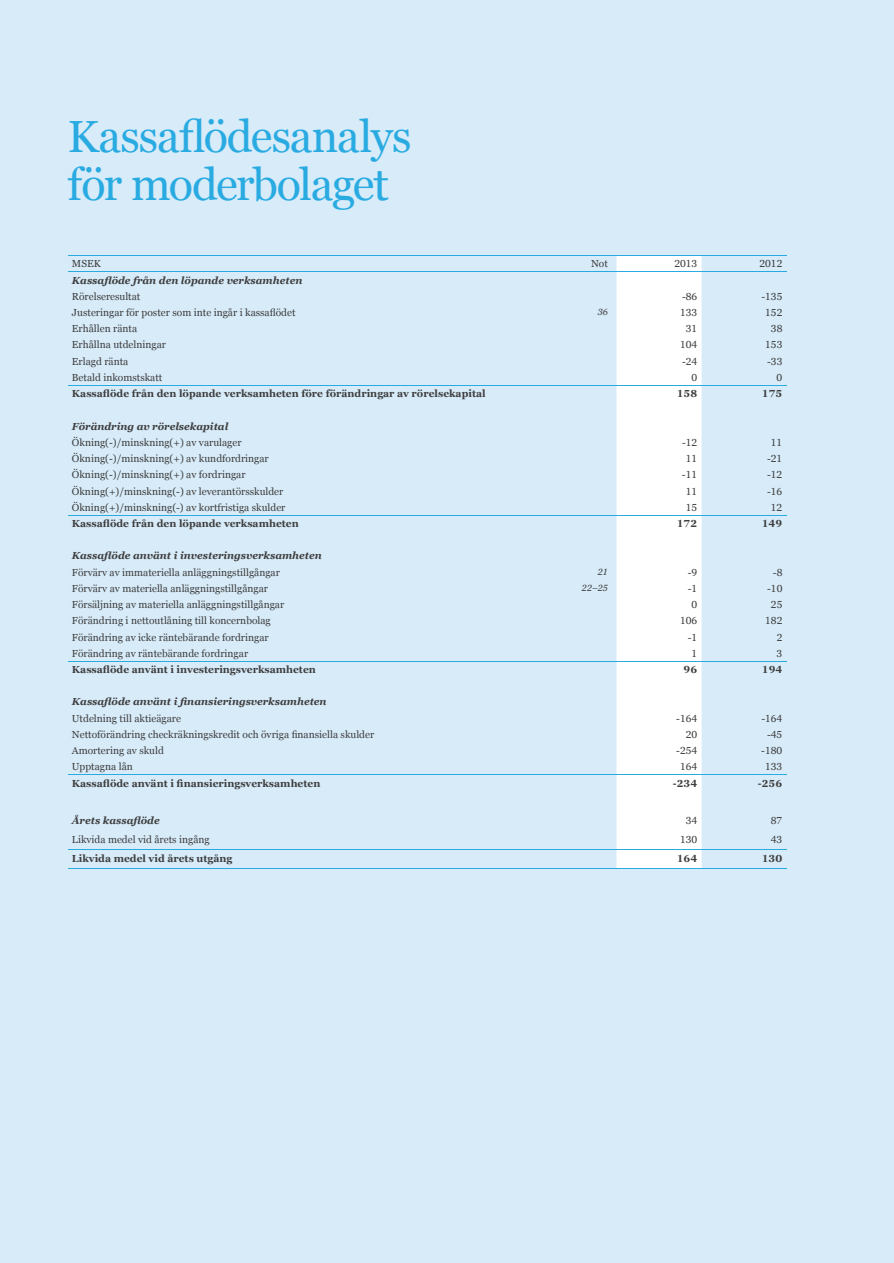
<style>
.page{position:relative;width:894px;height:1263px;background:#fff}
.page>*{position:absolute;margin:0;border:0;box-sizing:border-box;transform-origin:0 0}
.t1{font:45px/48px "Georgiafor Duni";letter-spacing:-.025em;color:#29abe2}
.t2{font:10.2px "Georgiafor Duni";color:#3e3e3f}
.t3{font:700 10.2px "Georgiafor Duni";color:#3e3e3f}
.t4{font:italic 700 10.2px "Georgiafor Duni";color:#3e3e3f}
.t5{font:italic 9px "Georgiafor Duni";color:#3e3e3f}
</style>
<div class="page">
<div style="left:0;top:0;width:894px;height:1262px;background:#d7ebf8"></div>
<div style="left:616px;top:256px;width:85px;height:611px;background:#fff"></div>
<hr style="left:68px;top:849px;width:463px;height:1px;background:#29abe2">
<hr style="left:531px;top:849px;width:85px;height:1px;background:#29abe2">
<hr style="left:616px;top:849px;width:85px;height:1px;background:#29abe2">
<hr style="left:701px;top:849px;width:85px;height:1px;background:#29abe2">
<hr style="left:68px;top:867px;width:463px;height:1px;background:#29abe2">
<hr style="left:531px;top:867px;width:85px;height:1px;background:#29abe2">
<hr style="left:616px;top:867px;width:85px;height:1px;background:#29abe2">
<hr style="left:701px;top:867px;width:85px;height:1px;background:#29abe2">
<hr style="left:68px;top:255px;width:463px;height:1px;background:#29abe2">
<hr style="left:531px;top:255px;width:85px;height:1px;background:#29abe2">
<hr style="left:616px;top:255px;width:85px;height:1px;background:#29abe2">
<hr style="left:701px;top:255px;width:85px;height:1px;background:#29abe2">
<hr style="left:68px;top:271px;width:463px;height:1px;background:#29abe2">
<hr style="left:531px;top:271px;width:85px;height:1px;background:#29abe2">
<hr style="left:616px;top:271px;width:85px;height:1px;background:#29abe2">
<hr style="left:701px;top:271px;width:85px;height:1px;background:#29abe2">
<hr style="left:68px;top:385px;width:463px;height:1px;background:#29abe2">
<hr style="left:531px;top:385px;width:85px;height:1px;background:#29abe2">
<hr style="left:616px;top:385px;width:85px;height:1px;background:#29abe2">
<hr style="left:701px;top:385px;width:85px;height:1px;background:#29abe2">
<hr style="left:68px;top:514px;width:463px;height:1px;background:#29abe2">
<hr style="left:531px;top:514px;width:85px;height:1px;background:#29abe2">
<hr style="left:616px;top:514px;width:85px;height:1px;background:#29abe2">
<hr style="left:701px;top:514px;width:85px;height:1px;background:#29abe2">
<hr style="left:68px;top:660px;width:463px;height:1px;background:#29abe2">
<hr style="left:531px;top:660px;width:85px;height:1px;background:#29abe2">
<hr style="left:616px;top:660px;width:85px;height:1px;background:#29abe2">
<hr style="left:701px;top:660px;width:85px;height:1px;background:#29abe2">
<hr style="left:68px;top:774px;width:463px;height:1px;background:#29abe2">
<hr style="left:531px;top:774px;width:85px;height:1px;background:#29abe2">
<hr style="left:616px;top:774px;width:85px;height:1px;background:#29abe2">
<hr style="left:701px;top:774px;width:85px;height:1px;background:#29abe2">
<h1 class="t1" style="left:67px;top:113px;width:345px">Kassaflödesanalys för moderbolaget</h1>
<p class="t2" style="left:72px;top:257px;width:30px">MSEK</p>
<p class="t2" style="left:591px;top:257px;width:18px">Not</p>
<p class="t2" style="left:674px;top:257px;width:24px">2013</p>
<p class="t2" style="left:759px;top:257px;width:24px">2012</p>
<p class="t4" style="left:72px;top:273px;width:232px">Kassaflöde från den löpande verksamheten</p>
<p class="t2" style="left:72px;top:290px;width:70px">Rörelseresultat</p>
<p class="t2" style="left:682px;top:290px;width:17px">-86</p>
<p class="t2" style="left:761px;top:290px;width:23px">-135</p>
<p class="t2" style="left:72px;top:306px;width:225px">Justeringar för poster som inte ingår i kassaflödet</p>
<p class="t5" style="left:598px;top:306px;width:12px">36</p>
<p class="t2" style="left:680px;top:306px;width:19px">133</p>
<p class="t2" style="left:765px;top:306px;width:19px">152</p>
<p class="t2" style="left:72px;top:322px;width:67px">Erhållen ränta</p>
<p class="t2" style="left:685px;top:322px;width:13px">31</p>
<p class="t2" style="left:771px;top:322px;width:13px">38</p>
<p class="t2" style="left:72px;top:339px;width:96px">Erhållna utdelningar</p>
<p class="t2" style="left:680px;top:339px;width:19px">104</p>
<p class="t2" style="left:765px;top:339px;width:19px">153</p>
<p class="t2" style="left:72px;top:355px;width:58px">Erlagd ränta</p>
<p class="t2" style="left:682px;top:355px;width:17px">-24</p>
<p class="t2" style="left:767px;top:355px;width:17px">-33</p>
<p class="t2" style="left:72px;top:371px;width:92px">Betald inkomstskatt</p>
<p class="t2" style="left:691px;top:371px;width:7px">0</p>
<p class="t2" style="left:776px;top:371px;width:7px">0</p>
<p class="t3" style="left:72px;top:387px;width:415px">Kassaflöde från den löpande verksamheten före förändringar av rörelsekapital</p>
<p class="t3" style="left:676px;top:387px;width:22px">158</p>
<p class="t3" style="left:761px;top:387px;width:22px">175</p>
<p class="t4" style="left:72px;top:419px;width:158px">Förändring av rörelsekapital</p>
<p class="t2" style="left:72px;top:436px;width:171px">Ökning(-)/minskning(+) av varulager</p>
<p class="t2" style="left:682px;top:436px;width:17px">-12</p>
<p class="t2" style="left:770px;top:436px;width:13px">11</p>
<p class="t2" style="left:72px;top:452px;width:198px">Ökning(-)/minskning(+) av kundfordringar</p>
<p class="t2" style="left:685px;top:452px;width:13px">11</p>
<p class="t2" style="left:767px;top:452px;width:17px">-21</p>
<p class="t2" style="left:72px;top:468px;width:175px">Ökning(-)/minskning(+) av fordringar</p>
<p class="t2" style="left:682px;top:468px;width:17px">-11</p>
<p class="t2" style="left:767px;top:468px;width:17px">-12</p>
<p class="t2" style="left:72px;top:484px;width:213px">Ökning(+)/minskning(-) av leverantörsskulder</p>
<p class="t2" style="left:685px;top:484px;width:13px">11</p>
<p class="t2" style="left:767px;top:484px;width:17px">-16</p>
<p class="t2" style="left:72px;top:501px;width:215px">Ökning(+)/minskning(-) av kortfristiga skulder</p>
<p class="t2" style="left:685px;top:501px;width:13px">15</p>
<p class="t2" style="left:770px;top:501px;width:13px">12</p>
<p class="t3" style="left:72px;top:517px;width:228px">Kassaflöde från den löpande verksamheten</p>
<p class="t3" style="left:676px;top:517px;width:22px">172</p>
<p class="t3" style="left:761px;top:517px;width:22px">149</p>
<p class="t4" style="left:72px;top:549px;width:251px">Kassaflöde använt i investeringsverksamheten</p>
<p class="t2" style="left:72px;top:566px;width:209px">Förvärv av immateriella anläggningstillgångar</p>
<p class="t5" style="left:598px;top:566px;width:12px">21</p>
<p class="t2" style="left:687px;top:566px;width:11px">-9</p>
<p class="t2" style="left:772px;top:566px;width:11px">-8</p>
<p class="t2" style="left:72px;top:582px;width:197px">Förvärv av materiella anläggningstillgångar</p>
<p class="t5" style="left:582px;top:582px;width:28px">22–25</p>
<p class="t2" style="left:687px;top:582px;width:11px">-1</p>
<p class="t2" style="left:767px;top:582px;width:17px">-10</p>
<p class="t2" style="left:72px;top:598px;width:214px">Försäljning av materiella anläggningstillgångar</p>
<p class="t2" style="left:691px;top:598px;width:7px">0</p>
<p class="t2" style="left:771px;top:598px;width:13px">25</p>
<p class="t2" style="left:72px;top:614px;width:200px">Förändring i nettoutlåning till koncernbolag</p>
<p class="t2" style="left:680px;top:614px;width:19px">106</p>
<p class="t2" style="left:765px;top:614px;width:19px">182</p>
<p class="t2" style="left:72px;top:630px;width:198px">Förändring av icke räntebärande fordringar</p>
<p class="t2" style="left:687px;top:630px;width:11px">-1</p>
<p class="t2" style="left:776px;top:630px;width:7px">2</p>
<p class="t2" style="left:72px;top:647px;width:178px">Förändring av räntebärande fordringar</p>
<p class="t2" style="left:691px;top:647px;width:7px">1</p>
<p class="t2" style="left:776px;top:647px;width:7px">3</p>
<p class="t3" style="left:72px;top:662px;width:245px">Kassaflöde använt i investeringsverksamheten</p>
<p class="t3" style="left:683px;top:662px;width:15px">96</p>
<p class="t3" style="left:761px;top:662px;width:22px">194</p>
<p class="t4" style="left:72px;top:695px;width:256px">Kassaflöde använt i finansieringsverksamheten</p>
<p class="t2" style="left:72px;top:712px;width:111px">Utdelning till aktieägare</p>
<p class="t2" style="left:676px;top:712px;width:23px">-164</p>
<p class="t2" style="left:761px;top:712px;width:23px">-164</p>
<p class="t2" style="left:72px;top:728px;width:304px">Nettoförändring checkräkningskredit och övriga finansiella skulder</p>
<p class="t2" style="left:685px;top:728px;width:13px">20</p>
<p class="t2" style="left:767px;top:728px;width:17px">-45</p>
<p class="t2" style="left:72px;top:744px;width:93px">Amortering av skuld</p>
<p class="t2" style="left:676px;top:744px;width:23px">-254</p>
<p class="t2" style="left:761px;top:744px;width:23px">-180</p>
<p class="t2" style="left:72px;top:760px;width:62px">Upptagna lån</p>
<p class="t2" style="left:680px;top:760px;width:19px">164</p>
<p class="t2" style="left:765px;top:760px;width:19px">133</p>
<p class="t3" style="left:72px;top:776px;width:250px">Kassaflöde använt i finansieringsverksamheten</p>
<p class="t3" style="left:673px;top:776px;width:26px">-234</p>
<p class="t3" style="left:758px;top:776px;width:26px">-256</p>
<p class="t4" style="left:72px;top:813px;width:89px">Årets kassaflöde</p>
<p class="t2" style="left:685px;top:814px;width:13px">34</p>
<p class="t2" style="left:770px;top:814px;width:13px">87</p>
<p class="t2" style="left:72px;top:833px;width:139px">Likvida medel vid årets ingång</p>
<p class="t2" style="left:680px;top:833px;width:19px">130</p>
<p class="t2" style="left:770px;top:833px;width:13px">43</p>
<p class="t3" style="left:72px;top:851px;width:162px">Likvida medel vid årets utgång</p>
<p class="t3" style="left:676px;top:851px;width:22px">164</p>
<p class="t3" style="left:761px;top:851px;width:22px">130</p>
</div>
